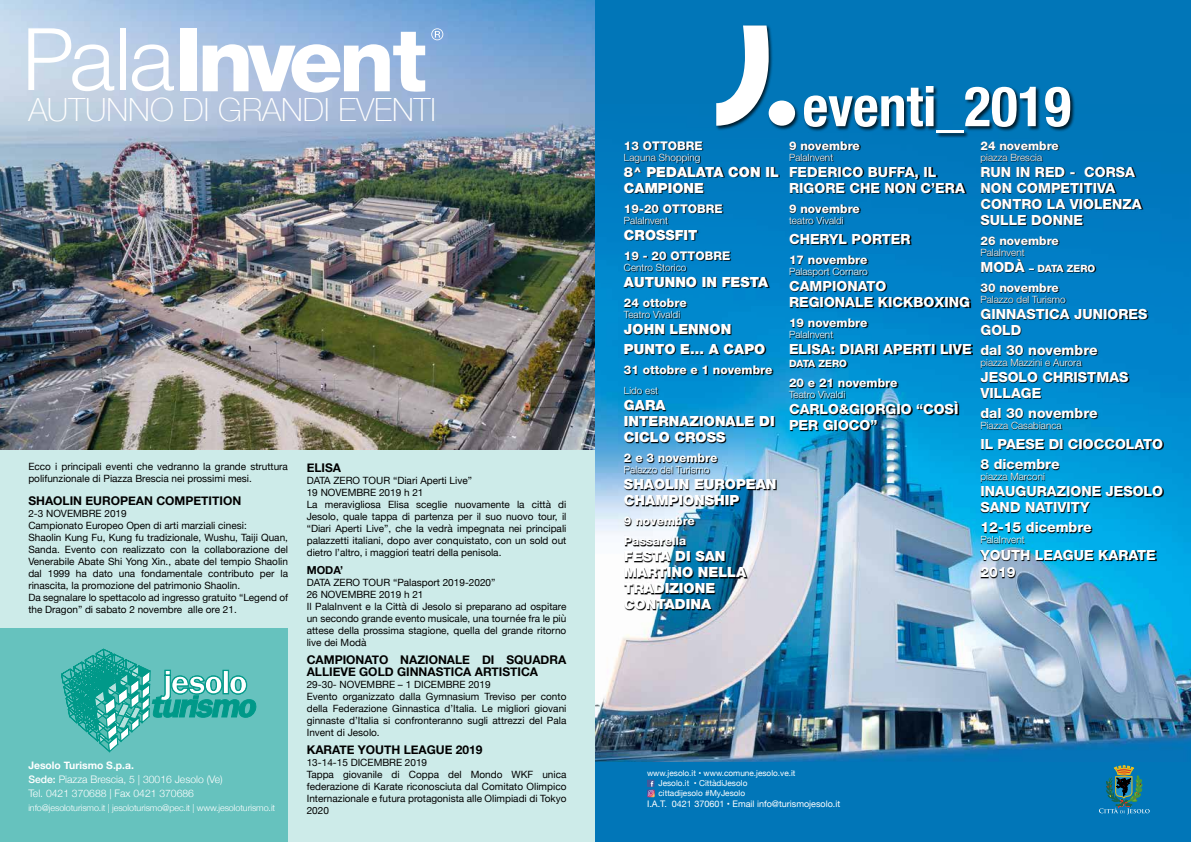
<style>
.page{position:relative;width:1191px;height:842px;background:#fff}
.page>*{position:absolute;margin:0;border:0;box-sizing:border-box;transform-origin:0 0}
.t1{font:100 32px "Helvetica Neue";color:#fff}
.t2{font:800 14px/16px "Helvetica Neue LT Std";color:#fff}
.t3{font:900 14px/16px "Helvetica Neue LT Std";color:#fff}
.t4{font:800 12px/20px "Helvetica Neue LT Std";color:#fff}
.t5{font:700 12px/12px "Helvetica Neue";color:#000}
.t6{font:700 11px "Helvetica Neue";color:#000}
.t7{font:300 10.4px/14px "Helvetica Neue";color:#fff}
.t8{font:10px/12px "Helvetica Neue";color:#000}
.t9{font:300 10px/16px "Helvetica Neue LT Std";color:#fff}
.t10{font:800 10px "Helvetica Neue LT Std";color:#fff}
.t11{font:300 9px "Helvetica Neue";letter-spacing:-.01em;color:#fff}
.t12{font:9px "Helvetica Neue";color:#fff}
.t13{font:8.2px/9.9px "Helvetica Neue";color:#fff}
.s1{font-weight:700}
.s2{font-weight:500}
.s3{font-weight:800;font-size:14px}
.s4{font-weight:800}
</style>
<div class="page">
<div style="left:0;top:390px;width:595px;height:452px;background:#cdebe9"></div>
<div style="left:0;top:628px;width:288px;height:214px;background:#66c2be"></div>
<img style="left:0;top:0;width:595px;height:449px">
<div style="left:180px;top:28px;width:16px;height:63px;background:#fff"></div>
<svg style="left:203px;top:32px;width:222px;height:61px"></svg>
<svg style="left:431px;top:28px;width:12px;height:12px"></svg>
<svg style="left:28px;top:28px;width:86px;height:63px"></svg>
<div style="left:120px;top:28px;width:6px;height:62px;background:#fff"></div>
<svg style="left:132px;top:44px;width:42px;height:47px"></svg>
<svg style="left:61px;top:649px;width:196px;height:103px"></svg>
<div style="left:595px;top:0;width:596px;height:842px;background:#0176b8"></div>
<img style="left:595px;top:174px;width:596px;height:588px">
<div style="left:715px;top:24px;width:360px;height:114px;background:#000;opacity:.75"></div>
<svg style="left:804px;top:86px;width:129px;height:41px"></svg>
<hr style="left:936px;top:130px;width:28px;height:3px;background:#fff">
<svg style="left:965px;top:87px;width:70px;height:40px"></svg>
<svg style="left:1045px;top:87px;width:25px;height:40px"></svg>
<svg style="left:716px;top:26px;width:52px;height:100px"></svg>
<div style="left:768px;top:101px;width:27px;height:25px;background:#fff;border-radius:50%"></div>
<img style="left:624px;top:142px;width:155px;height:469px">
<svg style="left:789px;top:142px;width:183px;height:289px"></svg>
<svg style="left:980px;top:142px;width:183px;height:437px"></svg>
<svg style="left:1099px;top:766px;width:50px;height:49px"></svg>
<div style="left:647px;top:780px;width:7px;height:7px;background:#44599b"></div>
<svg style="left:647px;top:781px;width:7px;height:16px"></svg>
<h1 class="t1" style="left:28px;top:86px;width:409px">AUTUNNO DI GRANDI EVENTI</h1>
<p class="t8" style="left:28px;top:461px;width:261px">Ecco i principali eventi che vedranno la grande struttura polifunzionale di Piazza Brescia nei prossimi mesi.</p>
<p class="t5" style="left:28px;top:495px;width:214px">SHAOLIN EUROPEAN COMPETITION</p>
<p class="t8" style="left:28px;top:508px;width:261px">2-3 NOVEMBRE 2019<br>Campionato Europeo Open di arti marziali cinesi:<br>Shaolin Kung Fu, Kung fu tradizionale, Wushu, Taiji Quan, Sanda. Evento con realizzato con la collaborazione del Venerabile Abate Shi Yong Xin., abate del tempio Shaolin dal 1999 ha dato una fondamentale contributo per la rinascita, la promozione del patrimonio Shaolin.<br>Da segnalare lo spettacolo ad ingresso gratuito “Legend of the Dragon” di sabato 2 novembre alle ore 21.</p>
<p class="t7" style="left:28px;top:758px;width:196px"><span class="s1">Jesolo Turismo S.p.a.<br></span><span class="s2">Sede:</span> Piazza Brescia, 5 | 30016 Jesolo (Ve)<br>Tel. 0421 370688 | Fax 0421 370686</p>
<p class="t11" style="left:28px;top:801px;width:248px">info@jesoloturismo.it | jesoloturismo@pec.it | www.jesoloturismo.it</p>
<p class="t5" style="left:307px;top:462px;width:36px">ELISA</p>
<p class="t8" style="left:307px;top:475px;width:261px">DATA ZERO TOUR “Diari Aperti Live”<br>19 NOVEMBRE 2019 h 21<br>La meravigliosa Elisa sceglie nuovamente la città di Jesolo, quale tappa di partenza per il suo nuovo tour, il “Diari Aperti Live”, che la vedrà impegnata nei principali palazzetti italiani, dopo aver conquistato, con un sold out dietro l’altro, i maggiori teatri della penisola.</p>
<p class="t6" style="left:307px;top:562px;width:38px">MODA’</p>
<p class="t8" style="left:307px;top:577px;width:261px">DATA ZERO TOUR “Palasport 2019-2020”<br>26 NOVEMBRE 2019 h 21<br>Il PalaInvent e la Città di Jesolo si preparano ad ospitare un secondo grande evento musicale, una tournée fra le più attese della prossima stagione, quella del grande ritorno live dei Modà</p>
<p class="t5" style="left:307px;top:654px;width:261px">CAMPIONATO NAZIONALE DI SQUADRA<br>ALLIEVE GOLD GINNASTICA ARTISTICA</p>
<p class="t8" style="left:307px;top:679px;width:261px">29-30- NOVEMBRE – 1 DICEMBRE 2019<br>Evento organizzato dalla Gymnasium Treviso per conto della Federazione Ginnastica d’Italia. Le migliori giovani ginnaste d’Italia si confronteranno sugli attrezzi del Pala Invent di Jesolo.</p>
<p class="t5" style="left:307px;top:744px;width:177px">KARATE YOUTH LEAGUE 2019</p>
<p class="t8" style="left:307px;top:757px;width:261px">13-14-15 DICEMBRE 2019<br>Tappa giovanile di Coppa del Mondo WKF unica federazione di Karate riconosciuta dal Comitato Olimpico Internazionale e futura protagonista alle Olimpiadi di Tokyo 2020</p>
<p class="t4" style="left:624px;top:136px;width:80px">13 OTTOBRE</p>
<p class="t9" style="left:624px;top:149px;width:78px">Laguna Shopping</p>
<h2 class="t3" style="left:624px;top:164px;width:156px">8^ PEDALATA CON IL<br>CAMPIONE</h2>
<p class="t4" style="left:624px;top:199px;width:100px">19-20 OTTOBRE</p>
<p class="t9" style="left:624px;top:212px;width:46px">PalaInvent</p>
<h2 class="t3" style="left:624px;top:227px;width:75px">CROSSFIT</h2>
<p class="t4" style="left:624px;top:246px;width:108px">19 - 20 OTTOBRE</p>
<p class="t9" style="left:624px;top:259px;width:64px">Centro Storico</p>
<h2 class="t3" style="left:624px;top:274px;width:146px">AUTUNNO IN FESTA</h2>
<p class="t4" style="left:624px;top:293px;width:64px">24 ottobre</p>
<p class="t9" style="left:624px;top:306px;width:58px">Teatro Vivaldi</p>
<h2 class="t3" style="left:624px;top:319px;width:143px;line-height:20px">JOHN LENNON<br>PUNTO E… A CAPO</h2>
<p class="t4" style="left:624px;top:360px;width:150px">31 ottobre e 1 novembre</p>
<p class="t9" style="left:624px;top:382px;width:36px">Lido est</p>
<h2 class="t3" style="left:624px;top:397px;width:152px">GARA<br>INTERNAZIONALE DI<br>CICLO CROSS</h2>
<p class="t4" style="left:624px;top:448px;width:95px">2 e 3 novembre</p>
<p class="t9" style="left:624px;top:461px;width:87px">Palazzo del Turismo</p>
<h2 class="t3" style="left:624px;top:476px;width:154px">SHAOLIN EUROPEAN<br>CHAMPIONSHIP</h2>
<p class="t4" style="left:624px;top:511px;width:72px">9 novembre<br>Passarella</p>
<h2 class="t3" style="left:624px;top:548px;width:124px">FESTA DI SAN<br>MARTINO NELLA<br>TRADIZIONE<br>CONTADINA</h2>
<p class="t4" style="left:789px;top:136px;width:72px">9 novembre</p>
<p class="t9" style="left:789px;top:149px;width:46px">PalaInvent</p>
<h2 class="t2" style="left:789px;top:164px;width:177px">FEDERICO BUFFA, IL<br>RIGORE CHE NON C’ERA</h2>
<p class="t4" style="left:789px;top:199px;width:72px">9 novembre</p>
<p class="t9" style="left:789px;top:212px;width:56px">teatro Vivaldi</p>
<h2 class="t2" style="left:789px;top:231px;width:123px">CHERYL PORTER</h2>
<p class="t4" style="left:789px;top:250px;width:80px">17 novembre</p>
<p class="t9" style="left:789px;top:263px;width:80px">Palasport Cornaro</p>
<h2 class="t2" style="left:789px;top:278px;width:182px">CAMPIONATO<br>REGIONALE KICKBOXING</h2>
<p class="t4" style="left:789px;top:313px;width:80px">19 novembre</p>
<p class="t9" style="left:789px;top:326px;width:46px">PalaInvent</p>
<h2 class="t2" style="left:789px;top:341px;width:184px">ELISA: DIARI APERTI LIVE</h2>
<p class="t10" style="left:789px;top:358px;width:59px">DATA ZERO</p>
<p class="t4" style="left:789px;top:373px;width:110px">20 e 21 novembre</p>
<p class="t9" style="left:789px;top:386px;width:58px">Teatro Vivaldi</p>
<h2 class="t2" style="left:789px;top:401px;width:171px">CARLO&amp;GIORGIO “COSÌ<br>PER GIOCO”</h2>
<p class="t4" style="left:980px;top:136px;width:80px">24 novembre</p>
<p class="t9" style="left:980px;top:149px;width:63px">piazza Brescia</p>
<h2 class="t2" style="left:980px;top:164px;width:163px">RUN IN RED - CORSA<br>NON COMPETITIVA<br>CONTRO LA VIOLENZA<br>SULLE DONNE</h2>
<p class="t4" style="left:980px;top:231px;width:80px">26 novembre</p>
<p class="t9" style="left:980px;top:244px;width:116px">PalaInvent<br><span class="s3">MODÀ</span> <span class="s4">– DATA ZERO</span></p>
<p class="t4" style="left:980px;top:278px;width:80px">30 novembre</p>
<p class="t9" style="left:980px;top:291px;width:87px">Palazzo del Turismo</p>
<h2 class="t2" style="left:980px;top:306px;width:169px">GINNASTICA JUNIORES<br>GOLD</h2>
<h2 class="t2" style="left:980px;top:342px;width:119px">dal 30 novembre</h2>
<p class="t9" style="left:980px;top:354px;width:103px">piazza Mazzini e Aurora</p>
<h2 class="t2" style="left:980px;top:369px;width:150px">JESOLO CHRISTMAS<br>VILLAGE</h2>
<h2 class="t2" style="left:980px;top:405px;width:119px">dal 30 novembre</h2>
<p class="t9" style="left:980px;top:417px;width:83px">Piazza Casabianca</p>
<h2 class="t2" style="left:980px;top:434px;width:184px;line-height:20px">IL PAESE DI CIOCCOLATO<br>8 dicembre</h2>
<p class="t9" style="left:980px;top:468px;width:66px">piazza Marconi</p>
<h2 class="t2" style="left:980px;top:483px;width:184px">INAUGURAZIONE JESOLO<br>SAND NATIVITY</h2>
<h2 class="t2" style="left:980px;top:519px;width:113px">12-15 dicembre</h2>
<p class="t9" style="left:980px;top:531px;width:46px">PalaInvent</p>
<h2 class="t2" style="left:980px;top:547px;width:177px;line-height:17px">YOUTH LEAGUE KARATE<br>2019</h2>
<p class="t13" style="left:658px;top:769px;width:138px;text-indent:-11px">www.jesolo.it • www.comune.jesolo.ve.it<br>Jesolo.it • CittàdiJesolo<br>cittadijesolo #MyJesolo</p>
<p class="t12" style="left:647px;top:797px;width:195px">I.A.T. 0421 370601 • Email info@turismojesolo.it</p>
</div>
